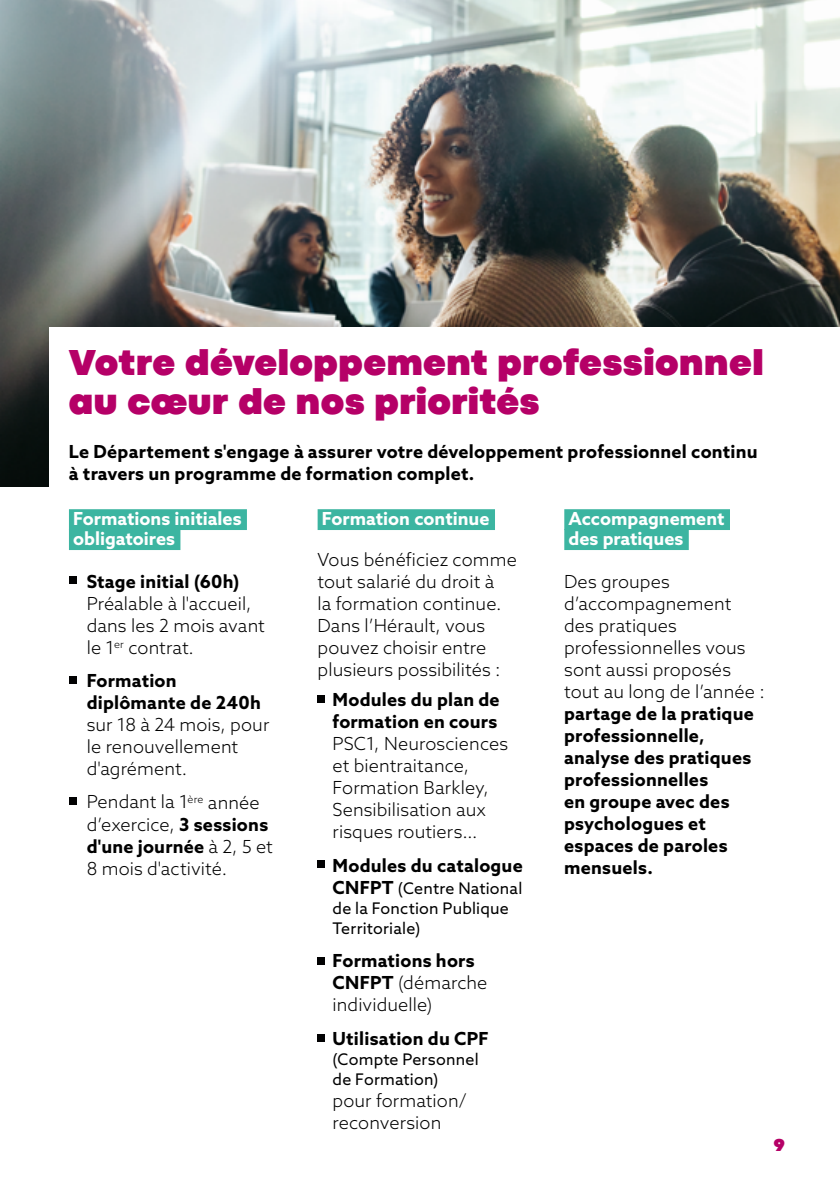
<style>
.page{position:relative;width:840px;height:1191px;background:#fff}
.page>*{position:absolute;margin:0;border:0;box-sizing:border-box;transform-origin:0 0}
.t1{font:900 37.6px/39.4px "Codec Pro";letter-spacing:.01em;color:#b50067}
.t2{font:300 18px/22px "Azo Sans";letter-spacing:.005em;color:#000}
.t3{font:700 18px/22px "Azo Sans";letter-spacing:.015em;color:#000}
.t4{font:700 18px/20px "Azo Sans";color:#fff}
.t5{font:900 18px "Codec Pro";color:#b50067}
.t6{font:16px/20px "Azo Sans";letter-spacing:.015em;color:#000}
.s1{font-weight:700}
.s2{font-weight:700;font-size:18px}
</style>
<div class="page">
<img style="left:1px;top:0;width:838px;height:486px">
<div style="left:69px;top:509px;width:178px;height:21px;background:#3cb5a1"></div>
<div style="left:69px;top:529px;width:111px;height:21px;background:#3cb5a1"></div>
<div style="left:317px;top:509px;width:177px;height:21px;background:#3cb5a1"></div>
<div style="left:564px;top:509px;width:165px;height:21px;background:#3cb5a1"></div>
<div style="left:564px;top:529px;width:124px;height:21px;background:#3cb5a1"></div>
<div style="left:69px;top:576px;width:7px;height:7px;background:#020203"></div>
<div style="left:69px;top:676px;width:7px;height:7px;background:#020203"></div>
<div style="left:69px;top:797px;width:7px;height:7px;background:#020203"></div>
<div style="left:317px;top:695px;width:7px;height:7px;background:#020203"></div>
<div style="left:317px;top:861px;width:7px;height:7px;background:#020203"></div>
<div style="left:317px;top:957px;width:7px;height:7px;background:#020203"></div>
<div style="left:49px;top:327px;width:790px;height:172px;background:#fff"></div>
<div style="left:317px;top:1034px;width:7px;height:7px;background:#020203"></div>
<h1 class="t1" style="left:69px;top:342px;width:696px">Votre développement professionnel au cœur de nos priorités</h1>
<p class="t3" style="left:69px;top:440px;width:689px">Le Département s'engage à assurer votre développement professionnel continu à travers un programme de formation complet.</p>
<p class="t4" style="left:73px;top:508px;width:170px">Formations initiales obligatoires</p>
<p class="t4" style="left:322px;top:508px;width:169px">Formation continue</p>
<p class="t2" style="left:317px;top:548px;width:201px">Vous bénéficiez comme tout salarié du droit à<br>la formation continue.<br>Dans l’Hérault, vous pouvez choisir entre plusieurs possibilités :</p>
<p class="t3" style="left:87px;top:570px;width:154px">Stage initial (60h)</p>
<p class="t2" style="left:87px;top:592px;width:180px">Préalable à l'accueil, dans les 2 mois avant le 1<sup>er</sup> contrat.</p>
<p class="t3" style="left:87px;top:669px;width:176px">Formation diplômante de 240h</p>
<p class="t2" style="left:87px;top:713px;width:184px">sur 18 à 24 mois, pour le renouvellement d'agrément.</p>
<p class="t2" style="left:87px;top:791px;width:188px">Pendant la 1<sup>ère</sup> année d’exercice, <span class="s1">3 sessions d'une journée</span> à 2, 5 et<br>8 mois d'activité.</p>
<p class="t3" style="left:332px;top:688px;width:169px">Modules du plan de formation en cours</p>
<p class="t2" style="left:332px;top:733px;width:177px">PSC1, Neurosciences et bientraitance,<br>Formation Barkley,<br>Sensibilisation aux risques routiers…</p>
<p class="t3" style="left:332px;top:854px;width:192px">Modules du catalogue</p>
<p class="t6" style="left:332px;top:878px;width:191px"><span class="s2">CNFPT</span> (Centre National de la Fonction Publique<br>Territoriale)</p>
<p class="t2" style="left:332px;top:949px;width:156px"><span class="s1">Formations hors<br>CNFPT</span> (démarche individuelle)</p>
<p class="t3" style="left:332px;top:1026px;width:158px">Utilisation du CPF</p>
<p class="t6" style="left:332px;top:1048px;width:148px">(Compte Personnel de Formation)</p>
<p class="t2" style="left:332px;top:1089px;width:135px">pour formation/ reconversion</p>
<p class="t4" style="left:568px;top:508px;width:157px">Accompagnement des pratiques</p>
<p class="t2" style="left:563px;top:570px;width:202px">Des groupes d’accompagnement des pratiques professionnelles vous sont aussi proposés tout au long de l’année :</p>
<p class="t3" style="left:563px;top:702px;width:191px">partage de la pratique professionnelle, analyse des pratiques professionnelles<br>en groupe avec des psychologues et espaces de paroles mensuels.</p>
<p class="t5" style="left:773px;top:1134px;width:12px">9</p>
</div>
